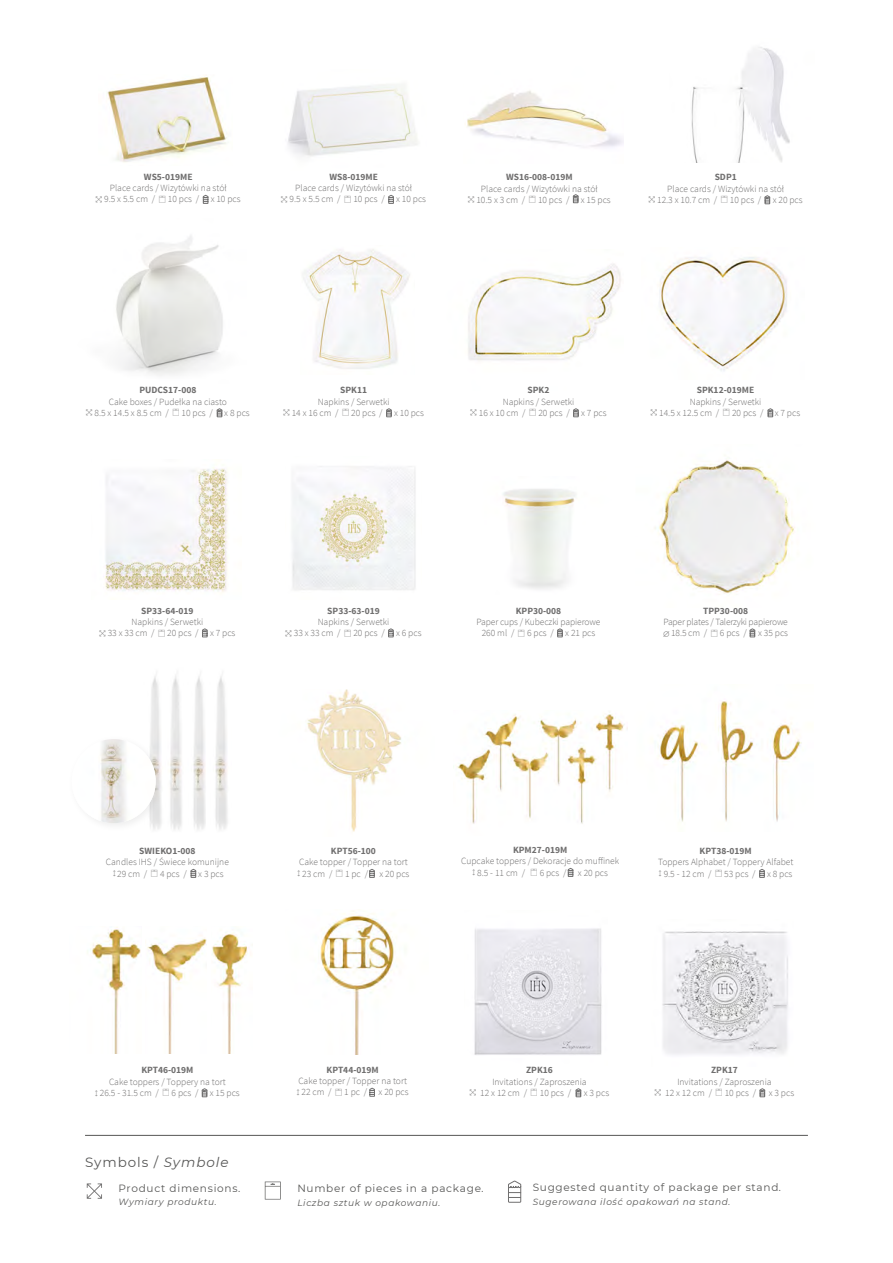
<style>
.page{position:relative;width:893px;height:1263px;background:#fff}
.page>*{position:absolute;margin:0;border:0;box-sizing:border-box;transform-origin:0 0}
.t1{font:13.5px "Montserrat";letter-spacing:.07em;color:#575756}
.t2{font:10.5px "Montserrat";letter-spacing:.07em;color:#575756}
.t3{font:300 9.45px/11.2px "Source Sans Pro";color:#706f6f;text-align:center}
.t4{font:700 9.45px "Source Sans Pro";color:#706f6f}
.t5{font:300 9.45px/11.2px "Source Sans Pro";letter-spacing:-.02em;color:#706f6f}
.t6{font:italic 9px "Montserrat";letter-spacing:.07em;color:#575756}
.s1{font-family:"Party Deco Source";font-weight:400;font-size:6.75px}
.s2{font-family:"Party Deco Source";font-weight:400;font-size:5.4px}
.s3{font-style:italic}
</style>
<div class="page">
<hr style="left:85px;top:1135px;width:723px;height:1px;background:#575756">
<svg style="left:87px;top:1183px;width:15px;height:16px"></svg>
<svg style="left:265px;top:1181px;width:16px;height:18px"></svg>
<svg style="left:508px;top:1180px;width:13px;height:23px"></svg>
<img style="left:107px;top:77px;width:120px;height:86px">
<img style="left:288px;top:84px;width:130px;height:73px">
<img style="left:467px;top:90px;width:156px;height:57px">
<img style="left:691px;top:47px;width:99px;height:116px">
<img style="left:503px;top:489px;width:73px;height:100px">
<img style="left:654px;top:460px;width:140px;height:134px">
<svg style="left:203px;top:195px;width:5px;height:9px"></svg>
<svg style="left:388px;top:195px;width:6px;height:9px"></svg>
<svg style="left:573px;top:194px;width:5px;height:9px"></svg>
<svg style="left:765px;top:195px;width:5px;height:9px"></svg>
<img style="left:468px;top:264px;width:153px;height:97px">
<img style="left:307px;top:689px;width:94px;height:143px">
<img style="left:320px;top:911px;width:74px;height:144px">
<img style="left:303px;top:249px;width:107px;height:120px">
<svg style="left:370px;top:1088px;width:5px;height:8px"></svg>
<img style="left:659px;top:257px;width:128px;height:114px">
<img style="left:105px;top:467px;width:123px;height:125px">
<img style="left:292px;top:466px;width:124px;height:124px">
<svg style="left:217px;top:408px;width:5px;height:9px"></svg>
<svg style="left:386px;top:408px;width:6px;height:9px"></svg>
<svg style="left:573px;top:408px;width:5px;height:9px"></svg>
<svg style="left:768px;top:408px;width:5px;height:9px"></svg>
<svg style="left:557px;top:628px;width:6px;height:9px"></svg>
<svg style="left:750px;top:628px;width:5px;height:9px"></svg>
<svg style="left:388px;top:628px;width:5px;height:9px"></svg>
<svg style="left:202px;top:628px;width:5px;height:9px"></svg>
<img style="left:658px;top:701px;width:144px;height:121px">
<svg style="left:369px;top:869px;width:6px;height:9px"></svg>
<svg style="left:759px;top:869px;width:6px;height:9px"></svg>
<img style="left:170px;top:675px;width:12px;height:155px">
<img style="left:150px;top:676px;width:10px;height:58px">
<img style="left:193px;top:676px;width:13px;height:154px">
<img style="left:215px;top:676px;width:13px;height:154px">
<svg style="left:191px;top:869px;width:5px;height:9px"></svg>
<img style="left:453px;top:714px;width:171px;height:110px">
<img style="left:662px;top:931px;width:126px;height:124px">
<img style="left:474px;top:928px;width:128px;height:127px">
<svg style="left:568px;top:868px;width:5px;height:9px"></svg>
<svg style="left:202px;top:1088px;width:5px;height:9px"></svg>
<svg style="left:576px;top:1088px;width:5px;height:9px"></svg>
<svg style="left:760px;top:1088px;width:5px;height:9px"></svg>
<img style="left:87px;top:927px;width:54px;height:127px">
<img style="left:147px;top:935px;width:59px;height:119px">
<img style="left:212px;top:933px;width:36px;height:121px">
<div style="left:67px;top:734px;width:98px;height:98px;background:#000;opacity:.07"></div>
<img style="left:72px;top:739px;width:84px;height:84px;border-radius:42px">
<img style="left:116px;top:235px;width:107px;height:141px">
<p class="t4" style="left:144px;top:171px;width:50px">WS5-019ME</p>
<p class="t3" style="left:96px;top:183px;width:146px">Place cards / Wizytówki na stół<br><sup>@</sup> 9.5 x 5.5 cm / <sup>&amp;</sup> 10 pcs / x 10 pcs</p>
<p class="t4" style="left:329px;top:171px;width:50px">WS8-019ME</p>
<p class="t3" style="left:281px;top:183px;width:146px">Place cards / Wizytówki na stół<br><sup>@</sup> 9.5 x 5.5 cm / <sup>&amp;</sup> 10 pcs / x 10 pcs</p>
<p class="t4" style="left:506px;top:171px;width:68px">WS16-008-019M</p>
<p class="t3" style="left:468px;top:183px;width:144px">Place cards / Wizytówki na stół<br><sup>@</sup> 10.5 x 3 cm / <sup>&amp;</sup> 10 pcs / x 15 pcs</p>
<p class="t4" style="left:715px;top:171px;width:24px">SDP1</p>
<p class="t3" style="left:649px;top:183px;width:155px">Place cards / Wizytówki na stół<br><sup>@</sup> 12.3 x 10.7 cm / <sup>&amp;</sup> 10 pcs / x 20 pcs</p>
<p class="t4" style="left:140px;top:384px;width:58px">PUDCS17-008</p>
<p class="t3" style="left:86px;top:396px;width:165px">Cake boxes / Pudełka na ciasto<br><sup>@</sup> 8.5 x 14.5 x 8.5 cm / <sup>&amp;</sup> 10 pcs / x 8 pcs</p>
<p class="t4" style="left:340px;top:384px;width:28px">SPK11</p>
<p class="t3" style="left:283px;top:396px;width:142px">Napkins / Serwetki<br><sup>@</sup> 14 x 16 cm / <sup>&amp;</sup> 20 pcs / x 10 pcs</p>
<p class="t4" style="left:528px;top:384px;width:23px">SPK2</p>
<p class="t3" style="left:470px;top:396px;width:138px">Napkins / Serwetki<br><sup>@</sup> 16 x 10 cm / <sup>&amp;</sup> 20 pcs / x 7 pcs</p>
<p class="t4" style="left:697px;top:384px;width:59px">SPK12-019ME</p>
<p class="t3" style="left:651px;top:396px;width:151px">Napkins / Serwetki<br><sup>@</sup> 14.5 x 12.5 cm / <sup>&amp;</sup> 20 pcs / x 7 pcs</p>
<p class="t4" style="left:141px;top:604px;width:54px">SP33-64-019</p>
<p class="t3" style="left:99px;top:616px;width:138px">Napkins / Serwetki<br><sup>@</sup> 33 x 33 cm / <sup>&amp;</sup> 20 pcs / x 7 pcs</p>
<p class="t4" style="left:327px;top:604px;width:54px">SP33-63-019</p>
<p class="t3" style="left:285px;top:616px;width:138px">Napkins / Serwetki<br><sup>@</sup> 33 x 33 cm / <sup>&amp;</sup> 20 pcs / x 6 pcs</p>
<p class="t4" style="left:516px;top:604px;width:47px">KPP30-008</p>
<p class="t3" style="left:477px;top:616px;width:125px">Paper cups / Kubeczki papierowe<br>260 ml / <sup>&amp;</sup> 6 pcs / x 21 pcs</p>
<p class="t4" style="left:703px;top:604px;width:47px">TPP30-008</p>
<p class="t5" style="left:663px;top:616px;width:126px">Paper plates / Talerzyki papierowe <span class="s1">%</span> 18.5 cm / <sup>&amp;</sup> 6 pcs / x 35 pcs</p>
<p class="t4" style="left:139px;top:845px;width:58px">SWIEKO1-008</p>
<p class="t3" style="left:106px;top:856px;width:124px">Candles IHS / Świece komunijne <span class="s2">#</span> 29 cm / <sup>&amp;</sup> 4 pcs / x 3 pcs</p>
<p class="t4" style="left:331px;top:845px;width:46px">KPT56-100</p>
<p class="t3" style="left:297px;top:856px;width:113px;text-align:left">Cake topper / Topper na tort <span class="s2">#</span> 23 cm / <sup>&amp;</sup> 1 pc / x 20 pcs</p>
<p class="t4" style="left:513px;top:844px;width:56px">KPM27-019M</p>
<p class="t3" style="left:461px;top:855px;width:160px">Cupcake toppers / Dekoracje do muffinek <span class="s2">#</span> 8.5 - 11 cm / <sup>&amp;</sup> 6 pcs / x 20 pcs</p>
<p class="t4" style="left:700px;top:845px;width:54px">KPT38-019M</p>
<p class="t3" style="left:658px;top:856px;width:137px;text-align:left">Toppers Alphabet / Toppery Alfabet <span class="s2">#</span> 9.5 - 12 cm / <sup>&amp;</sup> 53 pcs / x 8 pcs</p>
<p class="t4" style="left:141px;top:1064px;width:54px">KPT46-019M</p>
<p class="t3" style="left:95px;top:1076px;width:146px">Cake toppers / Toppery na tort<br><span class="s2">#</span> 26.5 - 31.5 cm / <sup>&amp;</sup> 6 pcs / x 15 pcs</p>
<h1 class="t1" style="left:85px;top:1153px;width:145px">Symbols / <span class="s3">Symbole</span></h1>
<p class="t2" style="left:119px;top:1181px;width:123px">Product dimensions.</p>
<p class="t6" style="left:119px;top:1196px;width:100px">Wymiary produktu.</p>
<p class="t4" style="left:327px;top:1064px;width:54px">KPT44-019M</p>
<p class="t3" style="left:297px;top:1075px;width:113px;text-align:left">Cake topper / Topper na tort <span class="s2">#</span> 22 cm / <sup>&amp;</sup> 1 pc / x 20 pcs</p>
<p class="t4" style="left:526px;top:1064px;width:28px">ZPK16</p>
<p class="t3" style="left:470px;top:1076px;width:118px;text-align:left;text-indent:23px">Invitations / Zaproszenia <sup>@</sup> 12 x 12 cm / <sup>&amp;</sup> 10 pcs /</p>
<p class="t3" style="left:584px;top:1087px;width:27px">x 3 pcs</p>
<p class="t4" style="left:711px;top:1064px;width:28px">ZPK17</p>
<p class="t3" style="left:655px;top:1076px;width:118px;text-align:left;text-indent:23px">Invitations / Zaproszenia <sup>@</sup> 12 x 12 cm / <sup>&amp;</sup> 10 pcs /</p>
<p class="t3" style="left:769px;top:1087px;width:27px">x 3 pcs</p>
<p class="t2" style="left:297px;top:1181px;width:188px">Number of pieces in a package<span class="s3">.</span></p>
<p class="t6" style="left:297px;top:1196px;width:145px">Liczba sztuk w opakowaniu.</p>
<p class="t2" style="left:533px;top:1180px;width:250px">Suggested quantity of package per stand<span class="s3">.</span></p>
<p class="t6" style="left:533px;top:1195px;width:199px">Sugerowana ilość opakowań na stand.</p>
</div>
